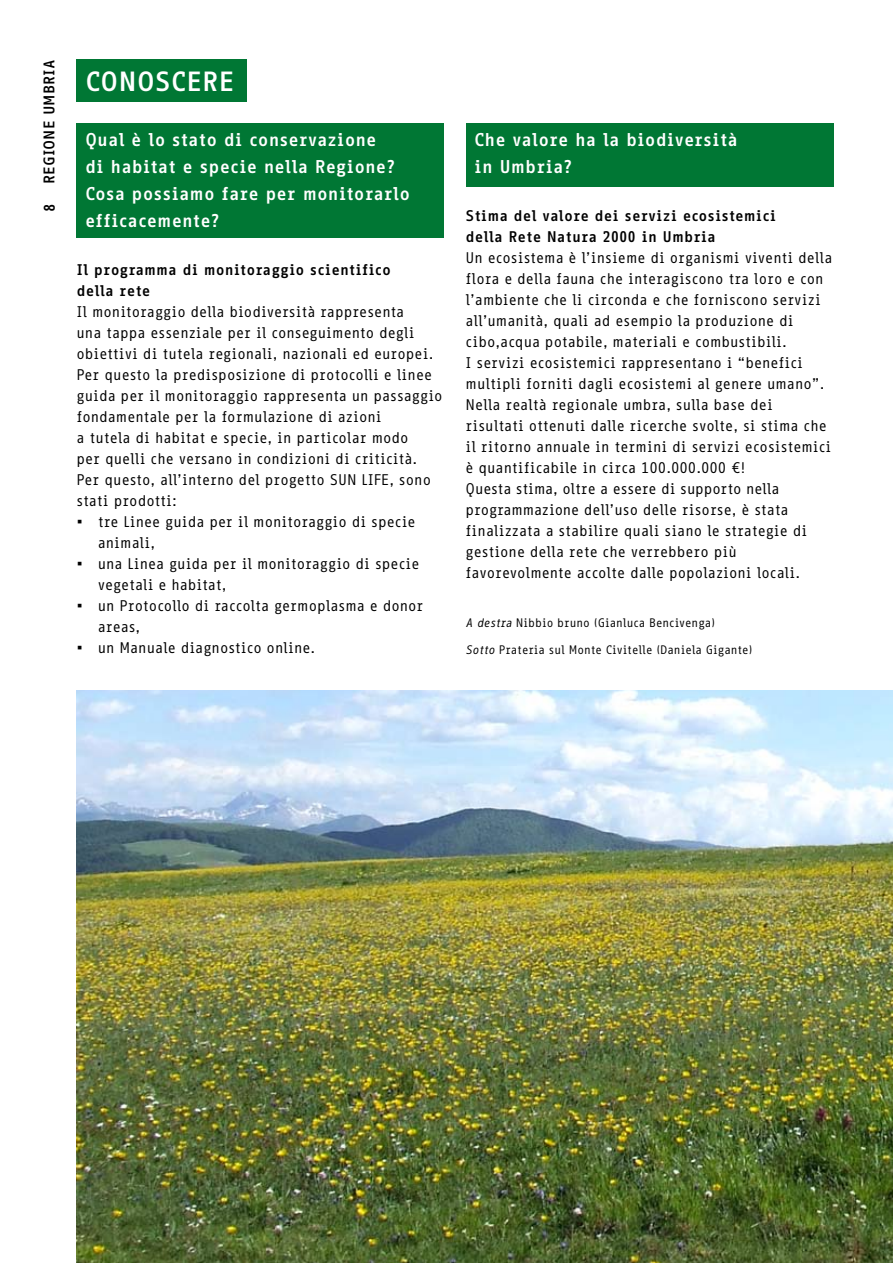
<style>
.page{position:relative;width:893px;height:1263px;background:#fff}
.page>*{position:absolute;margin:0;border:0;box-sizing:border-box;transform-origin:0 0}
.t1{font:700 27px "Info Office";color:#fff}
.t2{font:700 18px/27px "Info Office";color:#fff}
.t3{font:15px/21px "Info Office";color:#000}
.t4{font:700 15px/21px "Info Office";color:#000}
.t5{font:12px "Info Office";color:#000}
.s1{font-style:italic}
</style>
<div class="page">
<div style="left:466px;top:123px;width:367px;height:64px;background:#007734"></div>
<div style="left:77px;top:123px;width:367px;height:115px;background:#007734"></div>
<img style="left:77px;top:690px;width:816px;height:573px">
<div style="left:77px;top:60px;width:170px;height:42px;background:#007734"></div>
<p class="t4" style="left:38px;top:184px;width:124px;rotate:-90deg">Regione Umbria</p>
<p class="t4" style="left:39px;top:212px;width:10px;rotate:-90deg">8</p>
<h1 class="t1" style="left:85px;top:66px;width:151px">CONOSCERE</h1>
<p class="t2" style="left:85px;top:126px;width:327px">Qual è lo stato di conservazione<br>di habitat e specie nella Regione?<br>Cosa possiamo fare per monitorarlo efficacemente?</p>
<p class="t4" style="left:77px;top:259px;width:316px">Il programma di monitoraggio scientifico della rete</p>
<p class="t3" style="left:77px;top:301px;width:368px">Il monitoraggio della biodiversità rappresenta<br>una tappa essenziale per il conseguimento degli obiettivi di tutela regionali, nazionali ed europei.<br>Per questo la predisposizione di protocolli e linee guida per il monitoraggio rappresenta un passaggio fondamentale per la formulazione di azioni<br>a tutela di habitat e specie, in particolar modo<br>per quelli che versano in condizioni di criticità.<br>Per questo, all’interno del progetto SUN LIFE, sono stati prodotti:</p>
<p class="t3" style="left:98px;top:511px;width:319px;text-indent:-21px">• tre Linee guida per il monitoraggio di specie animali,</p>
<p class="t3" style="left:98px;top:553px;width:323px;text-indent:-21px">• una Linea guida per il monitoraggio di specie vegetali e habitat,</p>
<p class="t3" style="left:98px;top:595px;width:327px;text-indent:-21px">• un Protocollo di raccolta germoplasma e donor areas,</p>
<p class="t3" style="left:77px;top:637px;width:240px">• un Manuale diagnostico online.</p>
<p class="t2" style="left:474px;top:126px;width:265px">Che valore ha la biodiversità in Umbria?</p>
<p class="t4" style="left:466px;top:205px;width:312px">Stima del valore dei servizi ecosistemici della Rete Natura 2000 in Umbria</p>
<p class="t3" style="left:466px;top:247px;width:368px">Un ecosistema è l’insieme di organismi viventi della flora e della fauna che interagiscono tra loro e con l’ambiente che li circonda e che forniscono servizi all’umanità, quali ad esempio la produzione di cibo,acqua potabile, materiali e combustibili.<br>I servizi ecosistemici rappresentano i “benefici multipli forniti dagli ecosistemi al genere umano”.<br>Nella realtà regionale umbra, sulla base dei risultati ottenuti dalle ricerche svolte, si stima che il ritorno annuale in termini di servizi ecosistemici è quantificabile in circa 100.000.000 ¤!<br>Questa stima, oltre a essere di supporto nella programmazione dell’uso delle risorse, è stata finalizzata a stabilire quali siano le strategie di gestione della rete che verrebbero più favorevolmente accolte dalle popolazioni locali.</p>
<p class="t5" style="left:466px;top:616px;width:251px"><span class="s1">A destra</span> Nibbio bruno (Gianluca Bencivenga)</p>
<p class="t5" style="left:466px;top:643px;width:288px"><span class="s1">Sotto</span> Prateria sul Monte Civitelle (Daniela Gigante)</p>
</div>
